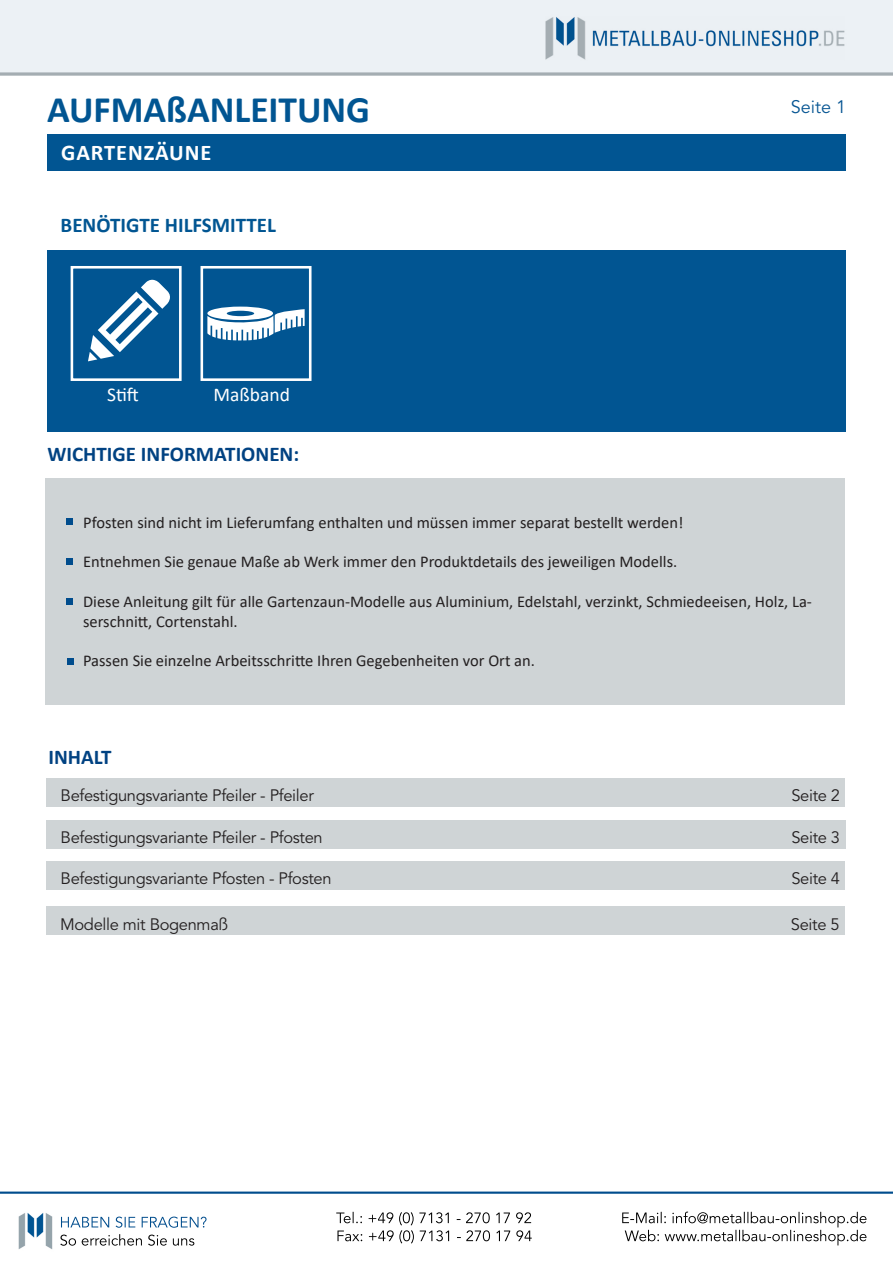
<style>
.page{position:relative;width:893px;height:1263px;background:#fff}
.page>*{position:absolute;margin:0;border:0;box-sizing:border-box;transform-origin:0 0}
.t1{font:700 37.5px "Calibri";color:#015592}
.t2{font:700 22.5px "Calibri";letter-spacing:.04em;color:#fff}
.t3{font:700 21px "Calibri";color:#004282}
.t4{font:700 21px "Calibri";color:#015592}
.t5{font:19.5px "Calibri";color:#fff}
.t6{font:18px "Avenir";color:#075693}
.t7{font:16.5px/19.8px "Calibri";color:#231f20}
.t8{font:16.5px "Avenir";letter-spacing:-.02em;color:#231f20}
</style>
<div class="page">
<img style="left:0;top:0;width:893px;height:1249px">
<div style="left:47px;top:134px;width:799px;height:36px;background:#015592"></div>
<div style="left:47px;top:250px;width:798px;height:182px;background:#015592"></div>
<svg style="left:88px;top:279px;width:82px;height:82px"></svg>
<svg style="left:207px;top:307px;width:98px;height:33px"></svg>
<div style="left:71px;top:266px;width:111px;height:115px;border:3px solid #fff"></div>
<div style="left:201px;top:266px;width:111px;height:115px;border:3px solid #fff"></div>
<div style="left:46px;top:778px;width:799px;height:29px;background:#cfd4d6"></div>
<div style="left:46px;top:820px;width:799px;height:28px;background:#cfd4d6"></div>
<div style="left:46px;top:861px;width:799px;height:29px;background:#cfd4d6"></div>
<div style="left:46px;top:479px;width:799px;height:226px;background:#cfd4d6"></div>
<div style="left:66px;top:519px;width:7px;height:6px;background:#004c8d"></div>
<div style="left:66px;top:599px;width:7px;height:6px;background:#004c8d"></div>
<div style="left:46px;top:906px;width:798px;height:29px;background:#cfd4d6"></div>
<div style="left:66px;top:558px;width:7px;height:6px;background:#004c8d"></div>
<svg style="left:67px;top:658px;width:6px;height:6px"></svg>
<h1 class="t1" style="left:47px;top:83px;width:325px">AUFMAßANLEITUNG</h1>
<p class="t6" style="left:791px;top:94px;width:57px">Seite 1</p>
<h2 class="t2" style="left:61px;top:136px;width:152px">GARTENZÄUNE</h2>
<p class="t4" style="left:61px;top:210px;width:217px">BENÖTIGTE HILFSMITTEL</p>
<p class="t5" style="left:107px;top:381px;width:33px">Stift</p>
<p class="t5" style="left:214px;top:381px;width:78px">Maßband</p>
<p class="t3" style="left:48px;top:439px;width:253px">WICHTIGE INFORMATIONEN:</p>
<p class="t7" style="left:83px;top:512px;width:602px">Pfosten sind nicht im Lieferumfang enthalten und müssen immer separat bestellt werden!</p>
<p class="t7" style="left:83px;top:551px;width:596px">Entnehmen Sie genaue Maße ab Werk immer den Produktdetails des jeweiligen Modells.</p>
<p class="t7" style="left:83px;top:591px;width:730px">Diese Anleitung gilt für alle Gartenzaun-Modelle aus Aluminium, Edelstahl, verzinkt, Schmiedeeisen, Holz, La&shy;serschnitt, Cortenstahl.</p>
<p class="t7" style="left:83px;top:650px;width:453px">Passen Sie einzelne Arbeitsschritte Ihren Gegebenheiten vor Ort an.</p>
<p class="t3" style="left:48px;top:742px;width:65px">INHALT</p>
<p class="t8" style="left:61px;top:783px;width:255px">Befestigungsvariante Pfeiler - Pfeiler</p>
<p class="t8" style="left:61px;top:825px;width:264px">Befestigungsvariante Pfeiler - Pfosten</p>
<p class="t8" style="left:61px;top:866px;width:273px">Befestigungsvariante Pfosten - Pfosten</p>
<p class="t8" style="left:791px;top:783px;width:50px">Seite 2</p>
<p class="t8" style="left:791px;top:825px;width:50px">Seite 3</p>
<p class="t8" style="left:791px;top:866px;width:50px">Seite 4</p>
<p class="t8" style="left:60px;top:912px;width:170px">Modelle mit Bogenmaß</p>
<p class="t8" style="left:791px;top:912px;width:50px">Seite 5</p>
</div>
